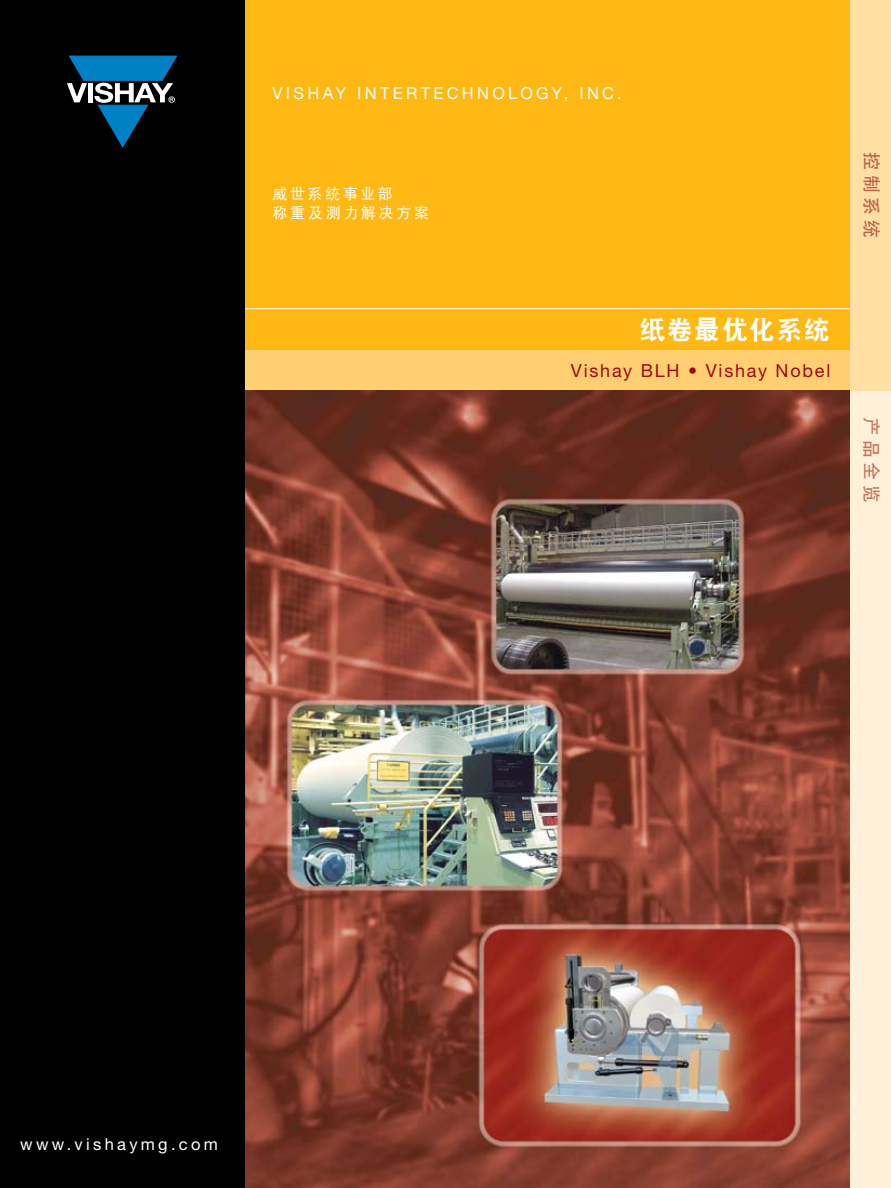
<style>
.page{position:relative;width:891px;height:1188px;background:#fff}
.page>*{position:absolute;margin:0;border:0;box-sizing:border-box;transform-origin:0 0}
.t1{font:26.25px "DFP Hei W9";letter-spacing:.04em;color:#fff}
.t2{font:18px "Helvetica Neue LT Std";letter-spacing:.095em;color:#9e0b0f}
.t3{font:18px "DFP Hei W7";color:#c7735b}
.t4{font:18px "DFP Hei W7";color:#bd5f47}
.t5{font:16.5px "Helvetica Neue LT Std";letter-spacing:.2em;color:#fff}
.t6{font:15px/19.5px "DFP Hei W5";letter-spacing:.18em;color:#fff}
</style>
<div class="page">
<div style="left:245px;top:0;width:646px;height:1188px;background:#fdb813"></div>
<img style="left:245px;top:390px;width:605px;height:798px">
<hr style="left:243px;top:308px;width:609px;height:1px;background:#fff">
<div style="left:850px;top:390px;width:41px;height:798px;background:#fff1d9"></div>
<div style="left:243px;top:351px;width:608px;height:39px;background:#ffcf71"></div>
<div style="left:0;top:0;width:245px;height:1188px;background:#000"></div>
<svg style="left:67px;top:56px;width:110px;height:91px"></svg>
<div style="left:850px;top:0;width:41px;height:390px;background:#ffdfa4"></div>
<p class="t5" style="left:272px;top:83px;width:351px">VISHAY INTERTECHNOLOGY, INC.</p>
<p class="t6" style="left:272px;top:184px;width:158px">威世系统事业部<br>称重及测力解决方案</p>
<h1 class="t1" style="left:640px;top:315px;width:192px">纸卷最优化系统</h1>
<p class="t2" style="left:571px;top:360px;width:261px">Vishay BLH • Vishay Nobel</p>
<p class="t4" style="left:881px;top:152px;width:88px;rotate:90deg">控制系统</p>
<p class="t3" style="left:881px;top:417px;width:87px;rotate:90deg">产品全览</p>
<p class="t5" style="left:20px;top:1134px;width:199px">www.vishaymg.com</p>
</div>
